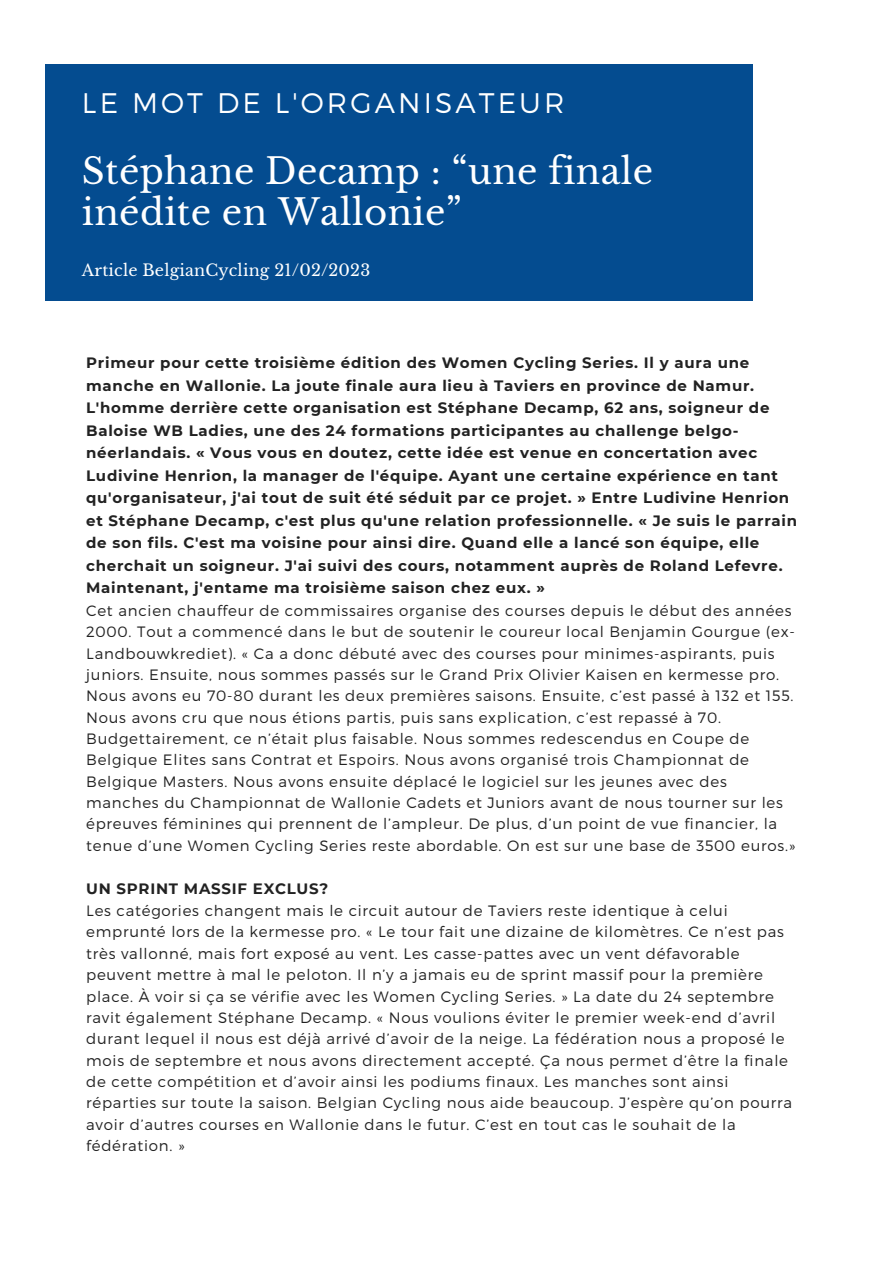
<style>
.page{position:relative;width:893px;height:1264px;background:#fff}
.page>*{position:absolute;margin:0;border:0;box-sizing:border-box;transform-origin:0 0}
.t1{font:35.55px/40.7px "Libre Baskerville";letter-spacing:.01em;color:#fff}
.t2{font:300 28.2px "Montserrat";letter-spacing:.11em;color:#fff}
.t3{font:16.05px "Libre Baskerville";letter-spacing:.01em;color:#fff}
.t4{font:300 15px/21.3px "Montserrat";letter-spacing:.05em;color:#222}
.t5{font:700 15px/22.5px "Montserrat";letter-spacing:.05em;color:#222}
</style>
<div class="page">
<div style="left:45px;top:65px;width:707px;height:236px;background:#044c90"></div>
<p class="t2" style="left:82px;top:85px;width:484px">LE MOT DE L'ORGANISATEUR</p>
<p class="t1" style="left:82px;top:151px;width:572px">Stéphane Decamp : “une finale inédite en Wallonie”</p>
<p class="t3" style="left:82px;top:260px;width:290px">Article BelgianCycling 21/02/2023</p>
<p class="t5" style="left:86px;top:352px;width:712px">Primeur pour cette troisième édition des Women Cycling Series. Il y aura une manche en Wallonie. La joute finale aura lieu à Taviers en province de Namur.<br>L'homme derrière cette organisation est Stéphane Decamp, 62 ans, soigneur de Baloise WB Ladies, une des 24 formations participantes au challenge belgo&shy;néerlandais. « Vous vous en doutez, cette idée est venue en concertation avec Ludivine Henrion, la manager de l'équipe. Ayant une certaine expérience en tant qu'organisateur, j'ai tout de suit été séduit par ce projet. » Entre Ludivine Henrion et Stéphane Decamp, c'est plus qu'une relation professionnelle. « Je suis le parrain de son fils. C'est ma voisine pour ainsi dire. Quand elle a lancé son équipe, elle cherchait un soigneur. J'ai suivi des cours, notamment auprès de Roland Lefevre.<br>Maintenant, j'entame ma troisième saison chez eux. »</p>
<p class="t4" style="left:86px;top:599px;width:710px">Cet ancien chauffeur de commissaires organise des courses depuis le début des années 2000. Tout a commencé dans le but de soutenir le coureur local Benjamin Gourgue (ex-Landbouwkrediet). « Ca a donc débuté avec des courses pour minimes-aspirants, puis juniors. Ensuite, nous sommes passés sur le Grand Prix Olivier Kaisen en kermesse pro.<br>Nous avons eu 70-80 durant les deux premières saisons. Ensuite, c’est passé à 132 et 155.<br>Nous avons cru que nous étions partis, puis sans explication, c’est repassé à 70.<br>Budgettairement, ce n’était plus faisable. Nous sommes redescendus en Coupe de Belgique Elites sans Contrat et Espoirs. Nous avons organisé trois Championnat de Belgique Masters. Nous avons ensuite déplacé le logiciel sur les jeunes avec des manches du Championnat de Wallonie Cadets et Juniors avant de nous tourner sur les épreuves féminines qui prennent de l’ampleur. De plus, d’un point de vue financier, la tenue d’une Women Cycling Series reste abordable. On est sur une base de 3500 euros.»</p>
<p class="t5" style="left:86px;top:876px;width:244px">UN SPRINT MASSIF EXCLUS?</p>
<p class="t4" style="left:86px;top:899px;width:707px">Les catégories changent mais le circuit autour de Taviers reste identique à celui emprunté lors de la kermesse pro. « Le tour fait une dizaine de kilomètres. Ce n’est pas très vallonné, mais fort exposé au vent. Les casse-pattes avec un vent défavorable peuvent mettre à mal le peloton. Il n’y a jamais eu de sprint massif pour la première place. À voir si ça se vérifie avec les Women Cycling Series. » La date du 24 septembre ravit également Stéphane Decamp. « Nous voulions éviter le premier week-end d’avril durant lequel il nous est déjà arrivé d’avoir de la neige. La fédération nous a proposé le mois de septembre et nous avons directement accepté. Ça nous permet d’être la finale de cette compétition et d’avoir ainsi les podiums finaux. Les manches sont ainsi réparties sur toute la saison. Belgian Cycling nous aide beaucoup. J’espère qu’on pourra avoir d’autres courses en Wallonie dans le futur. C’est en tout cas le souhait de la fédération. »</p>
</div>
